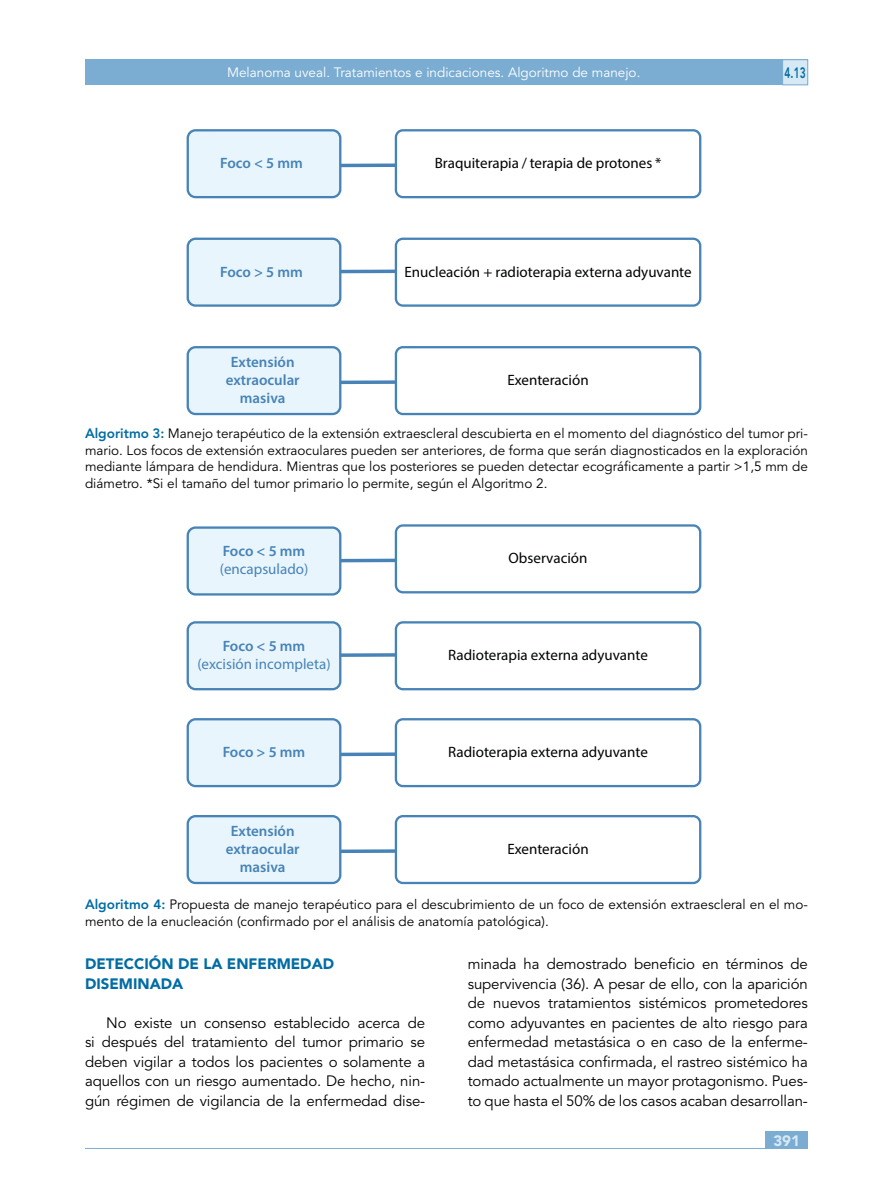
<style>
.page{position:relative;width:893px;height:1191px;background:#fff}
.page>*{position:absolute;margin:0;border:0;box-sizing:border-box;transform-origin:0 0}
.Texto_base{font:15px/19.5px "Avenir LT Std";letter-spacing:-.01em;color:#000;text-align:justify}
.t1{font:15px "Myriad Pro";color:#010202}
.t2{font:600 15px/18px "Myriad Pro";color:#4783b6;text-align:center}
.t3{font:15px/18px "Myriad Pro";color:#4783b6;text-align:center}
.Ladillo_1{font:900 15px/19.5px "Avenir LT Std";color:#006ca4}
.t4{font:800 15px "Avenir LT Std";color:#006ca4;scale:.68 1}
.t5{font:900 15px "Avenir LT Std";color:#d7e9f4}
.Pie_Figura{font:13.5px/16.5px "Avenir LT Std";color:#000}
.t6{font:13.5px "Avenir LT Std";color:#fff}
.s1{font-weight:800;color:#006ca4}
.s2{font-weight:600}
</style>
<div class="page">
<div style="left:765px;top:1131px;width:43px;height:17px;background:#7badd2"></div>
<div style="left:85px;top:60px;width:723px;height:25px;background:#7badd2"></div>
<div style="left:782px;top:60px;width:26px;height:25px;background:#d7e9f4;border:1px solid #7badd2"></div>
<hr style="left:85px;top:1148px;width:723px;height:1px;background:#7badd2">
<svg style="left:341px;top:651px;width:54px;height:8px"></svg>
<div style="left:188px;top:622px;width:152px;height:67px;background:#e8f5fd;border-radius:8px"></div>
<div style="left:187px;top:621px;width:154px;height:69px;border:2px solid #4783b6;border-radius:8px"></div>
<div style="left:395px;top:621px;width:306px;height:69px;border:2px solid #4783b6;border-radius:7px"></div>
<svg style="left:341px;top:750px;width:54px;height:8px"></svg>
<div style="left:188px;top:719px;width:152px;height:67px;background:#e8f5fd;border-radius:8px"></div>
<div style="left:187px;top:718px;width:154px;height:69px;border:2px solid #4783b6;border-radius:8px"></div>
<div style="left:395px;top:718px;width:306px;height:69px;border:2px solid #4783b6;border-radius:7px"></div>
<svg style="left:341px;top:847px;width:54px;height:8px"></svg>
<div style="left:188px;top:816px;width:152px;height:67px;background:#e8f5fd;border-radius:8px"></div>
<div style="left:187px;top:815px;width:154px;height:69px;border:2px solid #4783b6;border-radius:8px"></div>
<div style="left:395px;top:815px;width:306px;height:69px;border:2px solid #4783b6;border-radius:7px"></div>
<svg style="left:341px;top:556px;width:54px;height:8px"></svg>
<div style="left:395px;top:524px;width:306px;height:69px;border:2px solid #4783b6;border-radius:7px"></div>
<div style="left:188px;top:527px;width:152px;height:67px;background:#e8f5fd;border-radius:8px"></div>
<div style="left:187px;top:526px;width:154px;height:69px;border:2px solid #4783b6;border-radius:8px"></div>
<svg style="left:341px;top:267px;width:54px;height:8px"></svg>
<div style="left:188px;top:239px;width:152px;height:66px;background:#e8f5fd;border-radius:8px"></div>
<div style="left:187px;top:238px;width:154px;height:69px;border:2px solid #4783b6;border-radius:8px"></div>
<div style="left:395px;top:238px;width:306px;height:69px;border:2px solid #4783b6;border-radius:7px"></div>
<svg style="left:341px;top:378px;width:54px;height:8px"></svg>
<div style="left:188px;top:347px;width:152px;height:67px;background:#e8f5fd;border-radius:8px"></div>
<div style="left:187px;top:346px;width:154px;height:69px;border:2px solid #4783b6;border-radius:8px"></div>
<div style="left:395px;top:346px;width:306px;height:69px;border:2px solid #4783b6;border-radius:7px"></div>
<svg style="left:341px;top:161px;width:54px;height:8px"></svg>
<div style="left:188px;top:130px;width:152px;height:67px;background:#e8f5fd;border-radius:8px"></div>
<div style="left:187px;top:129px;width:154px;height:69px;border:2px solid #4783b6;border-radius:8px"></div>
<div style="left:395px;top:129px;width:306px;height:69px;border:2px solid #4783b6;border-radius:7px"></div>
<p class="t6" style="left:227px;top:65px;width:415px">Melanoma uveal. Tratamientos e indicaciones. Algoritmo de manejo.</p>
<p class="t4" style="left:785px;top:64px;width:33px">4.13</p>
<p class="t2" style="left:220px;top:154px;width:84px">Foco &lt; 5 mm</p>
<p class="t1" style="left:435px;top:154px;width:228px">Braquiterapia / terapia de protones *</p>
<p class="t2" style="left:220px;top:262px;width:84px">Foco &gt; 5 mm</p>
<p class="t1" style="left:404px;top:262px;width:289px">Enucleación + radioterapia externa adyuvante</p>
<p class="t2" style="left:226px;top:353px;width:75px">Extensión extraocular masiva</p>
<p class="t1" style="left:507px;top:371px;width:83px">Exenteración</p>
<p class="Pie_Figura" style="left:85px;top:426px;width:724px;text-align:justify"><span class="s1">Algoritmo 3:</span> Manejo terapéutico de la extensión extraescleral descubierta en el momento del diagnóstico del tumor pri&shy;mario. Los focos de extensión extraoculares pueden ser anteriores, de forma que serán diagnosticados en la exploración mediante lámpara de hendidura. Mientras que los posteriores se pueden detectar ecográficamente a partir &gt;1,5 mm de diámetro. *Si el tamaño del tumor primario lo permite, según el Algoritmo 2.</p>
<p class="t3" style="left:220px;top:542px;width:90px;text-align:left"><span class="s2">Foco &lt; 5 mm </span>(encapsulado)</p>
<p class="t1" style="left:509px;top:549px;width:80px">Observación</p>
<p class="t3" style="left:197px;top:637px;width:135px"><span class="s2">Foco &lt; 5 mm </span>(excisión incompleta)</p>
<p class="t1" style="left:448px;top:646px;width:201px">Radioterapia externa adyuvante</p>
<p class="t2" style="left:223px;top:742px;width:84px">Foco &gt; 5 mm</p>
<p class="t2" style="left:226px;top:822px;width:75px">Extensión extraocular masiva</p>
<p class="t1" style="left:448px;top:743px;width:201px">Radioterapia externa adyuvante</p>
<p class="t1" style="left:507px;top:840px;width:83px">Exenteración</p>
<p class="Pie_Figura" style="left:85px;top:896px;width:724px"><span class="s1">Algoritmo 4:</span> Propuesta de manejo terapéutico para el descubrimiento de un foco de extensión extraescleral en el mo&shy;mento de la enucleación (confirmado por el análisis de anatomía patológica).</p>
<p class="Ladillo_1" style="left:85px;top:954px;width:251px">DETECCIÓN DE LA ENFERMEDAD<br>DISEMINADA</p>
<p class="Texto_base" style="left:85px;top:1013px;width:342px;text-indent:21px">No existe un consenso establecido acerca de si después del tratamiento del tumor primario se deben vigilar a todos los pacientes o solamente a aquellos con un riesgo aumentado. De hecho, nin&shy;gún régimen de vigilancia de la enfermedad dise-</p>
<p class="Texto_base" style="left:468px;top:955px;width:342px">minada ha demostrado beneficio en términos de supervivencia (36). A pesar de ello, con la aparición de nuevos tratamientos sistémicos prometedores como adyuvantes en pacientes de alto riesgo para enfermedad metastásica o en caso de la enferme&shy;dad metastásica confirmada, el rastreo sistémico ha tomado actualmente un mayor protagonismo. Pues&shy;to que hasta el 50% de los casos acaban desarrollan-</p>
<p class="t5" style="left:773px;top:1131px;width:28px">391</p>
</div>
